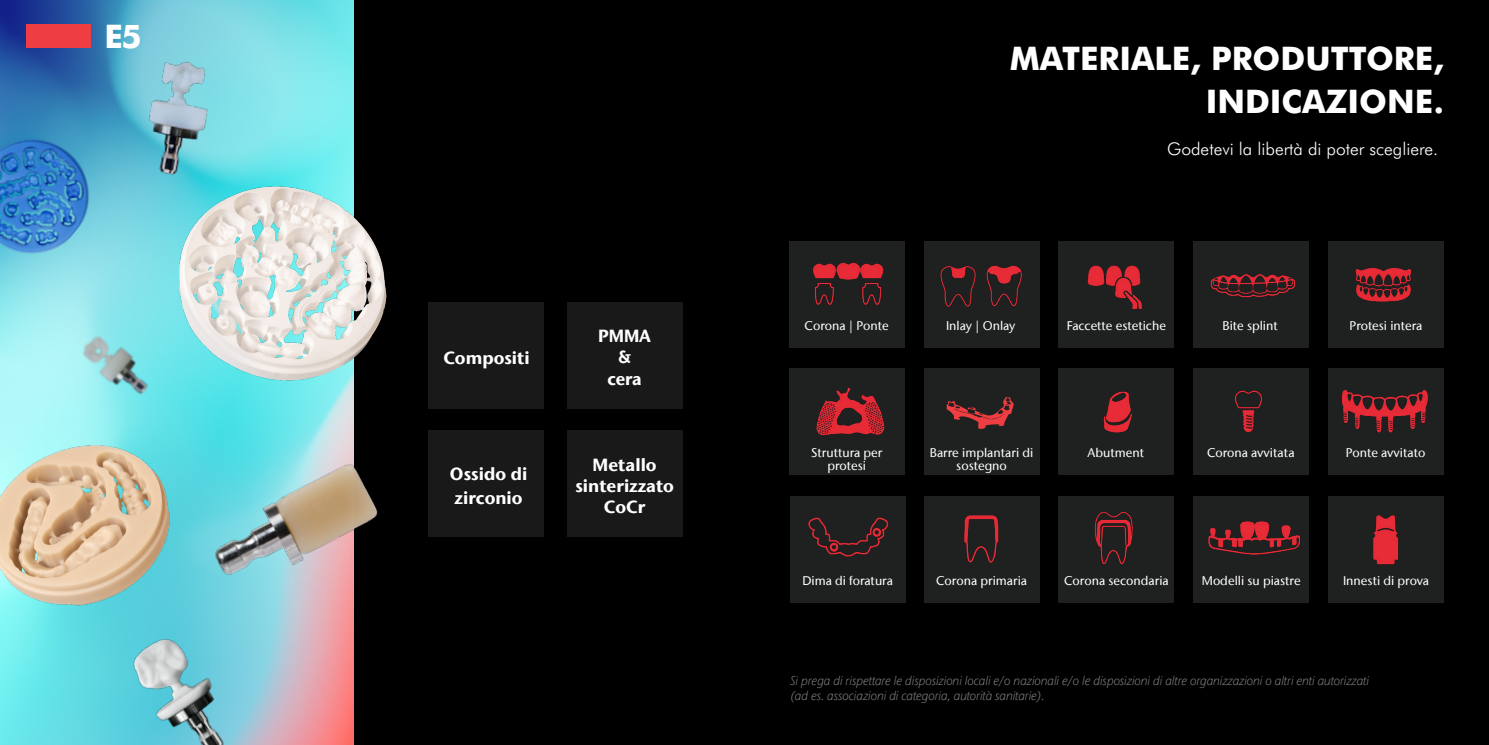
<style>
.page{position:relative;width:1489px;height:745px;background:#fff}
.page>*{position:absolute;margin:0;border:0;box-sizing:border-box;transform-origin:0 0}
.t1{font:800 32.5px/42.5px "Futura BT";color:#fff;text-align:right}
.t2{font:700 17.5px/21.2px "Stone Sans IIITC Com";color:#fff;text-align:center}
.t3{font:300 17.5px "Futura BT";color:#fff}
.t4{font:500 12.5px/12.5px "Stone Sans IIITC Com";color:#fff;text-align:center}
.t5{font:italic 300 12.5px/15px "Stone Sans IIITC Com";color:#808285}
</style>
<div class="page">
<img style="left:0;top:0;width:354px;height:744px">
<div style="left:354px;top:0;width:1134px;height:744px;background:#000"></div>
<div style="left:789px;top:241px;width:115px;height:106px;background:#1f2020"></div>
<div style="left:429px;top:302px;width:115px;height:106px;background:#19191a"></div>
<div style="left:429px;top:429px;width:115px;height:107px;background:#19191a"></div>
<div style="left:567px;top:302px;width:115px;height:106px;background:#19191a"></div>
<div style="left:567px;top:429px;width:115px;height:107px;background:#19191a"></div>
<div style="left:789px;top:368px;width:115px;height:107px;background:#1f2020"></div>
<div style="left:924px;top:496px;width:115px;height:106px;background:#1f2020"></div>
<div style="left:1058px;top:241px;width:115px;height:106px;background:#1f2020"></div>
<div style="left:1193px;top:368px;width:115px;height:107px;background:#1f2020"></div>
<div style="left:1058px;top:368px;width:115px;height:107px;background:#1f2020"></div>
<div style="left:1193px;top:496px;width:115px;height:106px;background:#1f2020"></div>
<div style="left:924px;top:241px;width:115px;height:106px;background:#1f2020"></div>
<div style="left:924px;top:368px;width:115px;height:107px;background:#1f2020"></div>
<div style="left:1058px;top:496px;width:115px;height:106px;background:#1f2020"></div>
<div style="left:1193px;top:241px;width:115px;height:106px;background:#1f2020"></div>
<div style="left:1327px;top:368px;width:115px;height:107px;background:#1f2020"></div>
<div style="left:1328px;top:496px;width:115px;height:106px;background:#1f2020"></div>
<div style="left:1328px;top:241px;width:115px;height:106px;background:#1f2020"></div>
<div style="left:790px;top:496px;width:115px;height:106px;background:#1f2020"></div>
<svg style="left:946px;top:397px;width:67px;height:31px"></svg>
<div style="left:26px;top:25px;width:65px;height:23px;background:#ef3e42"></div>
<img style="left:187px;top:372px;width:264px;height:260px">
<img style="left:0;top:421px;width:192px;height:204px">
<img style="left:91px;top:620px;width:165px;height:124px">
<img style="left:50px;top:293px;width:137px;height:128px">
<img style="left:161px;top:159px;width:238px;height:239px">
<img style="left:0;top:123px;width:114px;height:152px">
<img style="left:130px;top:9px;width:114px;height:226px">
<img style="left:1210px;top:274px;width:86px;height:24px">
<img style="left:1355px;top:267px;width:57px;height:35px">
<img style="left:1087px;top:265px;width:55px;height:44px">
<img style="left:940px;top:265px;width:82px;height:42px">
<img style="left:813px;top:262px;width:71px;height:43px">
<img style="left:1234px;top:390px;width:28px;height:42px">
<img style="left:1103px;top:386px;width:71px;height:80px">
<img style="left:816px;top:387px;width:69px;height:49px">
<img style="left:1327px;top:387px;width:101px;height:71px">
<img style="left:1373px;top:515px;width:26px;height:50px">
<img style="left:1208px;top:521px;width:92px;height:34px">
<img style="left:1094px;top:511px;width:39px;height:54px">
<img style="left:964px;top:515px;width:35px;height:48px">
<img style="left:808px;top:517px;width:81px;height:40px">
<h1 class="t1" style="left:104px;top:13px;width:38px">E5</h1>
<h2 class="t2" style="left:443px;top:346px;width:88px">Compositi</h2>
<h2 class="t2" style="left:450px;top:461px;width:79px;line-height:23.8px;text-align:left">Ossido di zirconio</h2>
<h2 class="t2" style="left:598px;top:324px;width:54px">PMMA &amp;<br>cera</h2>
<h2 class="t2" style="left:575px;top:453px;width:100px">Metallo sinterizzato<br>CoCr</h2>
<h1 class="t1" style="left:1009px;top:35px;width:435px">MATERIALE, PRODUTTORE,<br>INDICAZIONE.</h1>
<h2 class="t3" style="left:1166px;top:137px;width:273px">Godetevi la libertà di poter scegliere.</h2>
<p class="t4" style="left:804px;top:319px;width:86px">Corona | Ponte</p>
<p class="t4" style="left:946px;top:319px;width:71px">Inlay | Onlay</p>
<p class="t4" style="left:1066px;top:319px;width:101px">Faccette estetiche</p>
<p class="t4" style="left:1222px;top:319px;width:57px">Bite splint</p>
<p class="t4" style="left:811px;top:446px;width:73px">Struttura per protesi</p>
<p class="t4" style="left:929px;top:446px;width:105px">Barre implantari di sostegno</p>
<p class="t4" style="left:1087px;top:446px;width:58px">Abutment</p>
<p class="t4" style="left:1206px;top:446px;width:89px">Corona avvitata</p>
<p class="t4" style="left:1349px;top:319px;width:74px">Protesi intera</p>
<p class="t4" style="left:1345px;top:446px;width:81px">Ponte avvitato</p>
<p class="t4" style="left:802px;top:574px;width:92px">Dima di foratura</p>
<p class="t4" style="left:936px;top:574px;width:92px">Corona primaria</p>
<p class="t4" style="left:1201px;top:574px;width:100px">Modelli su piastre</p>
<p class="t4" style="left:1064px;top:574px;width:106px">Corona secondaria</p>
<p class="t4" style="left:1342px;top:574px;width:88px">Innesti di prova</p>
<p class="t5" style="left:790px;top:673px;width:580px">Si prega di rispettare le disposizioni locali e/o nazionali e/o le disposizioni di altre organizzazioni o altri enti autorizzati (ad es. associazioni di categoria, autorità sanitarie).</p>
</div>
